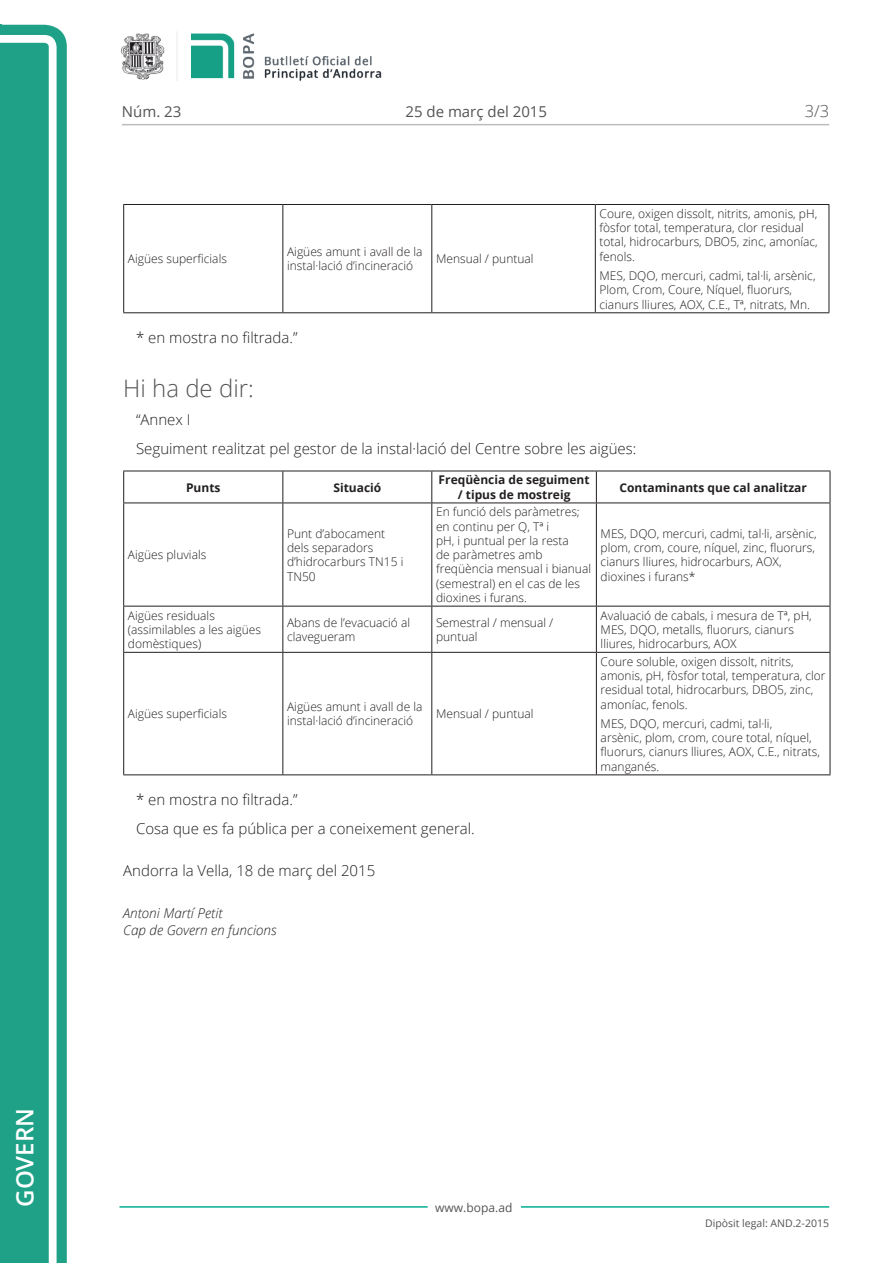
<style>
.page{position:relative;width:893px;height:1263px;background:#fff}
.page>*{position:absolute;margin:0;border:0;box-sizing:border-box;transform-origin:0 0}
.Titol_5{font:300 24px "Open Sans";color:#545454}
.t1{font:600 24px "Open Sans";color:#fff}
.t2{font:300 16.5px "Open Sans";color:#545454}
.Body_text{font:300 15px "Open Sans";color:#231f20}
.Body_text_i{font:300 15px "Open Sans";color:#231f20}
.Data{font:300 15px "Open Sans";color:#231f20}
.t3{font:15px "Open Sans";color:#545454}
.signatura{font:italic 300 13.5px/16.5px "Open Sans";color:#231f20}
.TaulaText{font:300 12px/14.2px "Open Sans";color:#231f20}
.Encapçalament{font:700 12px/14.2px "Open Sans";color:#231f20;text-align:center}
.t4{font:12px "Open Sans";color:#545454}
.t5{font:10.5px "Open Sans";color:#545454}
</style>
<div class="page">
<svg style="left:0;top:25px;width:67px;height:1238px;fill:#1ea187"></svg>
<div style="left:0;top:43px;width:49px;height:1220px;background:#1ea187"></div>
<img style="left:122px;top:32px;width:260px;height:49px">
<hr style="left:119px;top:1206px;width:309px;height:2px;background:#00ae91">
<hr style="left:521px;top:1206px;width:308px;height:2px;background:#00ae91">
<hr style="left:122px;top:124px;width:707px;height:1px;background:#bcbdc0">
<hr style="left:123px;top:204px;width:160px;height:1px;background:#231f20">
<hr style="left:283px;top:204px;width:149px;height:1px;background:#231f20">
<hr style="left:282px;top:205px;width:1px;height:107px;background:#231f20">
<hr style="left:432px;top:204px;width:163px;height:1px;background:#231f20">
<hr style="left:431px;top:205px;width:1px;height:107px;background:#231f20">
<hr style="left:595px;top:204px;width:234px;height:1px;background:#231f20">
<hr style="left:595px;top:205px;width:1px;height:107px;background:#231f20">
<hr style="left:123px;top:205px;width:1px;height:107px;background:#231f20">
<hr style="left:829px;top:205px;width:1px;height:107px;background:#231f20">
<hr style="left:123px;top:312px;width:160px;height:1px;background:#231f20">
<hr style="left:283px;top:312px;width:149px;height:1px;background:#231f20">
<hr style="left:432px;top:312px;width:163px;height:1px;background:#231f20">
<hr style="left:595px;top:312px;width:234px;height:1px;background:#231f20">
<hr style="left:282px;top:503px;width:1px;height:103px;background:#231f20">
<hr style="left:431px;top:503px;width:1px;height:103px;background:#231f20">
<hr style="left:596px;top:503px;width:1px;height:103px;background:#231f20">
<hr style="left:123px;top:606px;width:160px;height:1px;background:#231f20">
<hr style="left:283px;top:606px;width:149px;height:1px;background:#231f20">
<hr style="left:282px;top:606px;width:1px;height:46px;background:#231f20">
<hr style="left:432px;top:606px;width:164px;height:1px;background:#231f20">
<hr style="left:431px;top:606px;width:1px;height:46px;background:#231f20">
<hr style="left:596px;top:606px;width:234px;height:1px;background:#231f20">
<hr style="left:596px;top:606px;width:1px;height:46px;background:#231f20">
<hr style="left:123px;top:652px;width:160px;height:1px;background:#231f20">
<hr style="left:283px;top:652px;width:149px;height:1px;background:#231f20">
<hr style="left:282px;top:653px;width:1px;height:121px;background:#231f20">
<hr style="left:432px;top:652px;width:164px;height:1px;background:#231f20">
<hr style="left:431px;top:653px;width:1px;height:121px;background:#231f20">
<hr style="left:596px;top:652px;width:234px;height:1px;background:#231f20">
<hr style="left:596px;top:653px;width:1px;height:121px;background:#231f20">
<hr style="left:123px;top:502px;width:160px;height:1px;background:#231f20">
<hr style="left:282px;top:471px;width:1px;height:31px;background:#231f20">
<hr style="left:283px;top:502px;width:149px;height:1px;background:#231f20">
<hr style="left:431px;top:471px;width:1px;height:31px;background:#231f20">
<hr style="left:432px;top:502px;width:164px;height:1px;background:#231f20">
<hr style="left:596px;top:471px;width:1px;height:31px;background:#231f20">
<hr style="left:596px;top:502px;width:234px;height:1px;background:#231f20">
<hr style="left:123px;top:471px;width:160px;height:1px;background:#231f20">
<hr style="left:123px;top:471px;width:1px;height:31px;background:#231f20">
<hr style="left:283px;top:471px;width:149px;height:1px;background:#231f20">
<hr style="left:432px;top:471px;width:164px;height:1px;background:#231f20">
<hr style="left:596px;top:471px;width:234px;height:1px;background:#231f20">
<hr style="left:830px;top:471px;width:1px;height:31px;background:#231f20">
<hr style="left:123px;top:503px;width:1px;height:103px;background:#231f20">
<hr style="left:830px;top:503px;width:1px;height:103px;background:#231f20">
<hr style="left:123px;top:606px;width:1px;height:46px;background:#231f20">
<hr style="left:830px;top:606px;width:1px;height:46px;background:#231f20">
<hr style="left:123px;top:653px;width:1px;height:121px;background:#231f20">
<hr style="left:830px;top:653px;width:1px;height:121px;background:#231f20">
<hr style="left:123px;top:774px;width:160px;height:1px;background:#231f20">
<hr style="left:283px;top:774px;width:149px;height:1px;background:#231f20">
<hr style="left:432px;top:774px;width:164px;height:1px;background:#231f20">
<hr style="left:596px;top:774px;width:234px;height:1px;background:#231f20">
<h1 class="t1" style="left:8px;top:1207px;width:100px;rotate:-90deg">Govern</h1>
<p class="t3" style="left:122px;top:102px;width:61px">Núm. 23</p>
<p class="t3" style="left:405px;top:102px;width:143px">25 de març del 2015</p>
<p class="TaulaText" style="left:128px;top:251px;width:101px">Aigües superficials</p>
<p class="TaulaText" style="left:287px;top:244px;width:137px">Aigües amunt i avall de la instal·lació d’incineració</p>
<p class="TaulaText" style="left:436px;top:251px;width:99px">Mensual / puntual</p>
<h2 class="t2" style="left:805px;top:100px;width:26px">3/3</h2>
<p class="TaulaText" style="left:600px;top:206px;width:220px">Coure, oxigen dissolt, nitrits, amonis, pH, fòsfor total, temperatura, clor residual total, hidrocarburs, DBO5, zinc, amoníac, fenols.</p>
<p class="TaulaText" style="left:600px;top:268px;width:217px">MES, DQO, mercuri, cadmi, tal·li, arsènic,<br>Plom, Crom, Coure, Níquel, fluorurs, cianurs lliures, AOX, C.E., Tª, nitrats, Mn.</p>
<p class="Body_text_i" style="left:136px;top:327px;width:163px">* en mostra no filtrada.”</p>
<p class="Titol_5" style="left:123px;top:372px;width:132px">Hi ha de dir:</p>
<p class="Body_text" style="left:136px;top:409px;width:56px">“Annex I</p>
<p class="Body_text" style="left:136px;top:439px;width:502px">Seguiment realitzat pel gestor de la instal·lació del Centre sobre les aigües:</p>
<p class="Encapçalament" style="left:186px;top:480px;width:36px">Punts</p>
<p class="Encapçalament" style="left:333px;top:480px;width:49px">Situació</p>
<p class="Encapçalament" style="left:439px;top:473px;width:152px">Freqüència de seguiment / tipus de mostreig</p>
<p class="Encapçalament" style="left:619px;top:480px;width:189px">Contaminants que cal analitzar</p>
<p class="TaulaText" style="left:128px;top:547px;width:80px">Aigües pluvials</p>
<p class="TaulaText" style="left:287px;top:526px;width:118px">Punt d’abocament dels separadors d’hidrocarburs TN15 i<br>TN50</p>
<p class="TaulaText" style="left:436px;top:505px;width:157px">En funció dels paràmetres; en continu per Q, Tª i<br>pH, i puntual per la resta<br>de paràmetres amb freqüència mensual i bianual (semestral) en el cas de les dioxines i furans.</p>
<p class="TaulaText" style="left:601px;top:526px;width:217px">MES, DQO, mercuri, cadmi, tal·li, arsènic, plom, crom, coure, níquel, zinc, fluorurs, cianurs lliures, hidrocarburs, AOX, dioxines i furans*</p>
<p class="TaulaText" style="left:128px;top:608px;width:135px">Aigües residuals (assimilables a les aigües domèstiques)</p>
<p class="TaulaText" style="left:287px;top:615px;width:125px">Abans de l’evacuació al clavegueram</p>
<p class="TaulaText" style="left:436px;top:615px;width:119px">Semestral / mensual / puntual</p>
<p class="TaulaText" style="left:601px;top:608px;width:213px">Avaluació de cabals, i mesura de Tª, pH,<br>MES, DQO, metalls, fluorurs, cianurs lliures, hidrocarburs, AOX</p>
<p class="TaulaText" style="left:128px;top:706px;width:101px">Aigües superficials</p>
<p class="TaulaText" style="left:287px;top:699px;width:137px">Aigües amunt i avall de la instal·lació d’incineració</p>
<p class="TaulaText" style="left:436px;top:706px;width:99px">Mensual / puntual</p>
<p class="Body_text_i" style="left:136px;top:789px;width:163px">* en mostra no filtrada.”</p>
<p class="Body_text" style="left:136px;top:818px;width:340px">Cosa que es fa pública per a coneixement general.</p>
<p class="Data" style="left:123px;top:860px;width:253px">Andorra la Vella, 18 de març del 2015</p>
<p class="signatura" style="left:123px;top:905px;width:155px">Antoni Martí Petit<br>Cap de Govern en funcions</p>
<p class="TaulaText" style="left:601px;top:654px;width:226px">Coure soluble, oxigen dissolt, nitrits, amonis, pH, fòsfor total, temperatura, clor residual total, hidrocarburs, DBO5, zinc, amoníac, fenols.</p>
<p class="TaulaText" style="left:601px;top:716px;width:221px">MES, DQO, mercuri, cadmi, tal·li,<br>arsènic, plom, crom, coure total, níquel, fluorurs, cianurs lliures, AOX, C.E., nitrats, manganés.</p>
<p class="t4" style="left:435px;top:1199px;width:79px">www.bopa.ad</p>
<p class="t5" style="left:705px;top:1216px;width:125px">Dipòsit legal: AND.2-2015</p>
</div>
